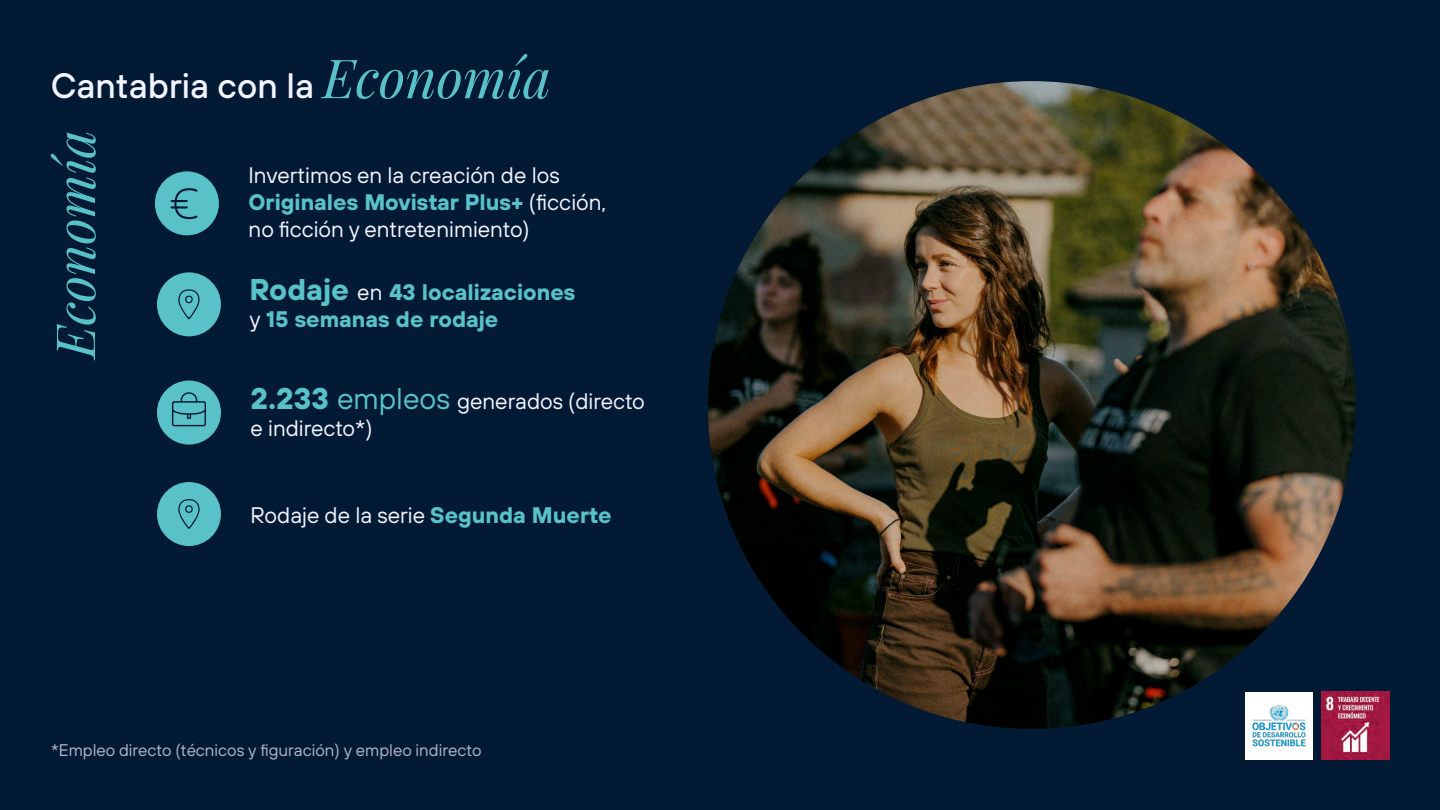
<style>
.page{position:relative;width:1440px;height:810px;background:#031a34}
.page>*{position:absolute;margin:0;border:0;box-sizing:border-box;transform-origin:0 0}
.t1{font:italic 54px "Playfair Display";color:#59c2c9}
.t2{font:500 35.25px "Tele Sans";color:#f2f4ff}
.t3{font:22.5px/27px "Tele Sans";color:#f2f4ff}
.t4{font:700 22.5px/27px "Tele Sans";color:#59c2c9}
.t5{font:16.88px "Tele Sans";color:#b0b6ca}
.s1{font-family:"Playfair Display";font-weight:400;font-style:italic;font-size:54px;color:#59c2c9}
.s2{font-weight:700;color:#59c2c9}
.s3{font-size:30px}
.s4{font-weight:400;color:#f2f4ff}
.s5{font-weight:700;font-size:30px;color:#59c2c9}
.s6{font-size:30px;color:#59c2c9}
</style>
<div class="page">
<div style="left:157px;top:272px;width:64px;height:64px;background:#59c2c9;border-radius:50%"></div>
<svg style="left:178px;top:289px;width:22px;height:30px"></svg>
<div style="left:155px;top:171px;width:64px;height:64px;background:#59c2c9;border-radius:50%"></div>
<svg style="left:171px;top:188px;width:27px;height:31px"></svg>
<div style="left:157px;top:381px;width:64px;height:64px;background:#59c2c9;border-radius:50%"></div>
<svg style="left:172px;top:392px;width:34px;height:34px"></svg>
<div style="left:157px;top:482px;width:64px;height:64px;background:#59c2c9;border-radius:50%"></div>
<svg style="left:178px;top:499px;width:22px;height:30px"></svg>
<div style="left:1245px;top:692px;width:68px;height:67px;background:#fff"></div>
<img style="left:1252px;top:705px;width:54px;height:42px">
<img style="left:1322px;top:692px;width:67px;height:67px">
<img style="left:708px;top:81px;width:648px;height:648px;border-radius:324px">
<h2 class="t2" style="left:51px;top:63px;width:502px">Cantabria con la <span class="s1">Economía</span></h2>
<h1 class="t1" style="left:33px;top:359px;width:230px;rotate:-90deg">Economía</h1>
<p class="t3" style="left:249px;top:161px;width:359px">Invertimos en la creación de los<br><span class="s2">Originales Movistar Plus+</span> (ficción, no ficción y entretenimiento)</p>
<p class="t4" style="left:249px;top:278px;width:327px"><span class="s3">Rodaje</span> <span class="s4">en</span> 43 localizaciones <span class="s4">y</span> 15 semanas de rodaje</p>
<p class="t3" style="left:251px;top:387px;width:396px"><span class="s5">2.233</span> <span class="s6">empleos</span> generados (directo e indirecto*)</p>
<p class="t3" style="left:251px;top:501px;width:362px">Rodaje de la serie <span class="s2">Segunda Muerte</span></p>
<p class="t5" style="left:51px;top:739px;width:432px">*Empleo directo (técnicos y figuración) y empleo indirecto</p>
</div>
